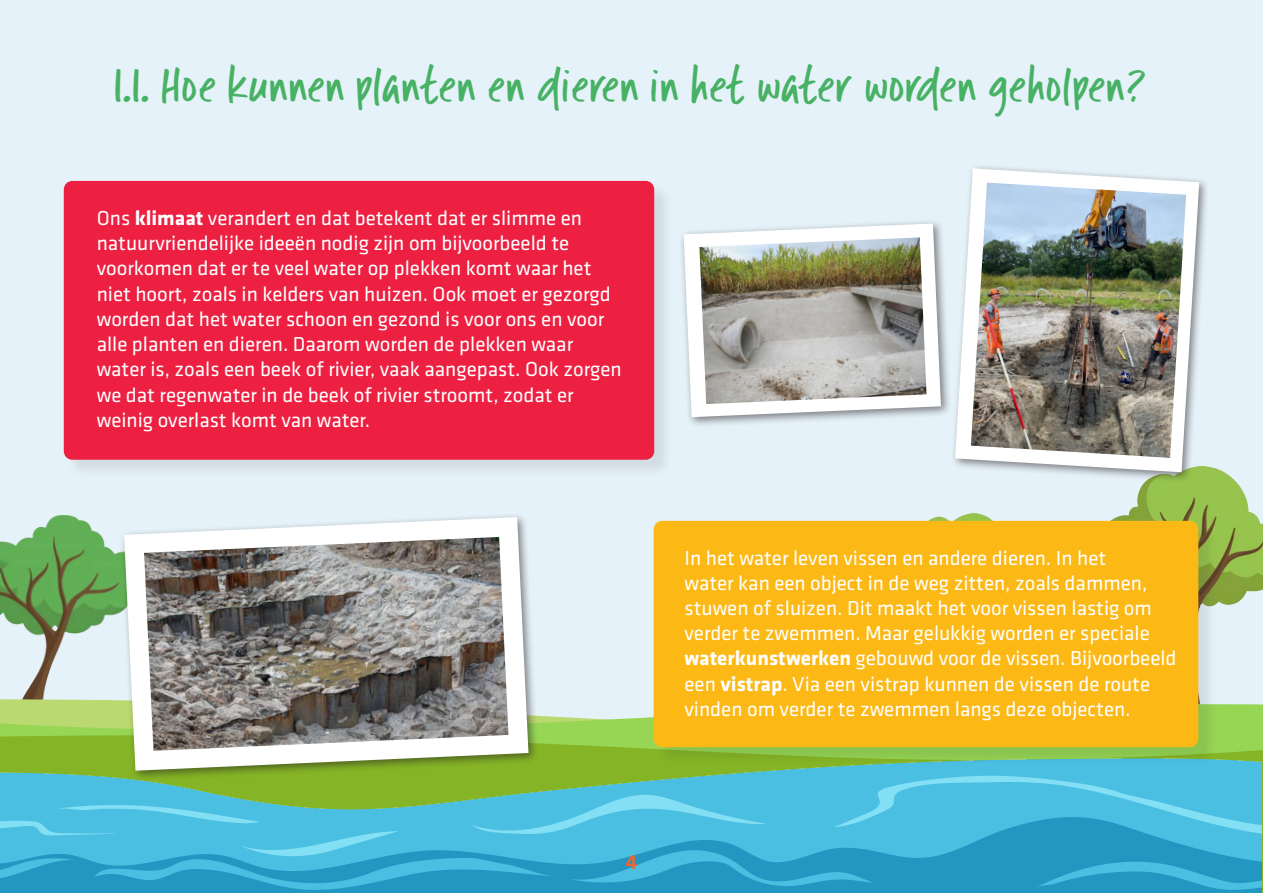
<style>
.page{position:relative;width:1263px;height:893px;background:#e6f2f9}
.page>*{position:absolute;margin:0;border:0;box-sizing:border-box;transform-origin:0 0}
.t1{font:45px "Intruding Cat";color:#47b164}
.t2{font:21px/25.2px "Klavika Basic";color:#fff}
.t3{font:500 21px "Klavika Basic";color:#f2642e}
.s1{font-weight:700}
</style>
<div class="page">
<img style="left:842px;top:513px;width:226px;height:8px">
<img style="left:1093px;top:467px;width:170px;height:138px">
<img style="left:0;top:515px;width:119px;height:183px">
<svg style="left:0;top:703px;width:1263px;height:31px"></svg>
<img style="left:0;top:737px;width:1261px;height:156px">
<div style="left:66px;top:183px;width:607px;height:296px;background:#231f20;opacity:.1"></div>
<div style="left:64px;top:181px;width:590px;height:279px;background:#ed2041;border-radius:9px"></div>
<div style="left:119px;top:512px;width:420px;height:270px;background:#231f20;opacity:.55"></div>
<svg style="left:124px;top:517px;width:404px;height:254px;fill:#fff"></svg>
<img style="left:144px;top:537px;width:364px;height:214px">
<div style="left:656px;top:523px;width:561px;height:243px;background:#231f20;opacity:.1"></div>
<div style="left:654px;top:521px;width:544px;height:226px;background:#fcb814;border-radius:9px"></div>
<div style="left:950px;top:164px;width:260px;height:319px;background:#231f20;opacity:.55"></div>
<svg style="left:955px;top:168px;width:244px;height:304px"></svg>
<img style="left:971px;top:183px;width:215px;height:275px">
<div style="left:679px;top:219px;width:273px;height:209px;background:#231f20;opacity:.55"></div>
<svg style="left:684px;top:223px;width:257px;height:194px;fill:#fff"></svg>
<img style="left:699px;top:237px;width:227px;height:167px">
<p class="t1" style="left:115px;top:60px;width:1033px">1.1. Hoe kunnen planten en dieren in het water worden geholpen?</p>
<p class="t2" style="left:97px;top:205px;width:526px">Ons <span class="s1">klimaat</span> verandert en dat betekent dat er slimme en natuurvriendelijke ideeën nodig zijn om bijvoorbeeld te voorkomen dat er te veel water op plekken komt waar het niet hoort, zoals in kelders van huizen. Ook moet er gezorgd worden dat het water schoon en gezond is voor ons en voor alle planten en dieren. Daarom worden de plekken waar water is, zoals een beek of rivier, vaak aangepast. Ook zorgen we dat regenwater in de beek of rivier stroomt, zodat er weinig overlast komt van water.</p>
<p class="t2" style="left:684px;top:544px;width:494px">In het water leven vissen en andere dieren. In het<br>water kan een object in de weg zitten, zoals dammen, stuwen of sluizen. Dit maakt het voor vissen lastig om verder te zwemmen. Maar gelukkig worden er speciale <span class="s1">waterkunstwerken</span> gebouwd voor de vissen. Bijvoorbeeld een <span class="s1">vistrap</span>. Via een vistrap kunnen de vissen de route vinden om verder te zwemmen langs deze objecten.</p>
<p class="t3" style="left:625px;top:848px;width:13px">4</p>
</div>
